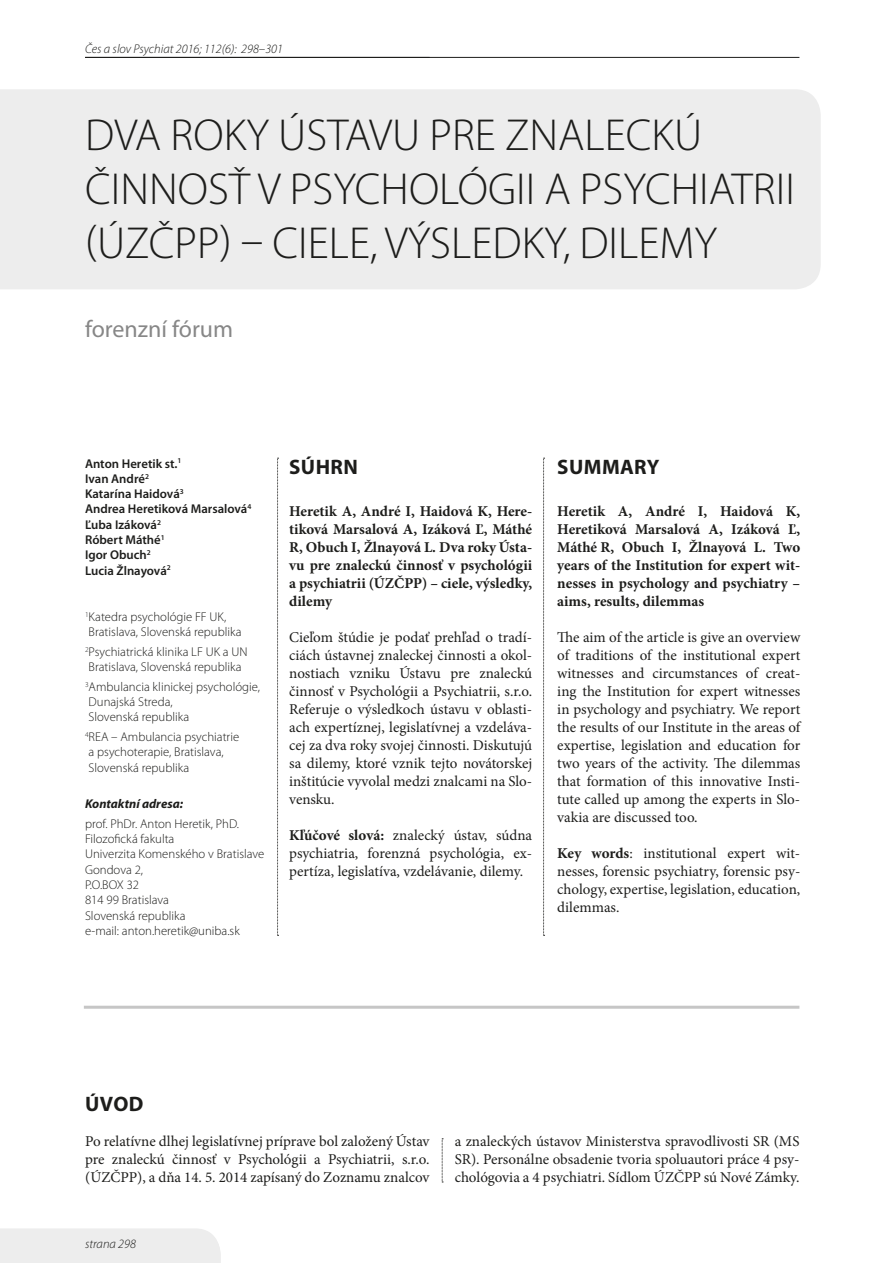
<style>
.page{position:relative;width:893px;height:1263px;background:#fff}
.page>*{position:absolute;margin:0;border:0;box-sizing:border-box;transform-origin:0 0}
.t1{font:300 45px "Myriad Pro";color:#1d1d1b}
.t2{font:24px "Myriad Pro";color:#878787}
.t3{font:700 21px "Myriad Pro";letter-spacing:.02em;color:#1d1d1b}
.t4{font:15px/18px "Minion Pro";color:#1d1d1b;text-align:justify}
.t5{font:700 15px/18px "Minion Pro";color:#1d1d1b;text-align:justify}
.t6{font:300 12.75px/15.3px "Myriad Pro";color:#1d1d1b}
.t7{font:600 12.75px/15.3px "Myriad Pro";color:#1d1d1b}
.t8{font:italic 300 12.75px "Myriad Pro";color:#1d1d1b}
.t9{font:italic 700 12.75px "Myriad Pro";color:#1d1d1b}
.s1{font-weight:700}
</style>
<div class="page">
<hr style="left:85px;top:57px;width:714px;height:1px;background:#1d1d1b">
<div style="left:0;top:1228px;width:221px;height:35px;background:#ededed"></div>
<div style="left:0;top:89px;width:821px;height:200px;background:#ededed"></div>
<svg style="left:543px;top:458px;width:2px;height:478px"></svg>
<svg style="left:277px;top:458px;width:2px;height:478px"></svg>
<hr style="left:84px;top:1006px;width:715px;height:3px;background:#c6c6c6">
<svg style="left:442px;top:1138px;width:1px;height:45px"></svg>
<p class="t8" style="left:85px;top:42px;width:199px">Čes a slov Psychiat 2016; 112(6): 298–301</p>
<h1 class="t1" style="left:85px;top:111px;width:469px">Dva roky Ústavu pre znale</h1>
<h1 class="t1" style="left:626px;top:111px;width:49px">ckú</h1>
<h1 class="t1" style="left:85px;top:165px;width:63px">činnos</h1>
<h1 class="t1" style="left:229px;top:165px;width:336px">ť v psychológii aps</h1>
<h1 class="t1" style="left:624px;top:165px;width:173px">ych iatrii</h1>
<h1 class="t1" style="left:85px;top:219px;width:369px">(ÚZČPP) – ciele, výsledk</h1>
<h1 class="t1" style="left:544px;top:219px;width:174px">y, dilemy</h1>
<h2 class="t2" style="left:85px;top:315px;width:150px">forenzní fórum</h2>
<p class="t7" style="left:85px;top:455px;width:168px">Anton Heretik st.<sup>1<br></sup>Ivan André<sup>2<br></sup>Katarína Haidová<sup>3<br></sup>Andrea Heretiková Marsalová<sup>4<br></sup>Ľuba Izáková<sup>2<br></sup>Róbert Máthé<sup>1<br></sup>Igor Obuch<sup>2<br></sup>Lucia Žlnayová<sup>2</sup></p>
<p class="t6" style="left:85px;top:609px;width:158px"><sup>1</sup>Katedra psychológie FF UK,<br>Bratislava, Slovenská republika</p>
<p class="t6" style="left:85px;top:644px;width:164px"><sup>2</sup>Psychiatrická klinika LF UK a UN<br>Bratislava, Slovenská republika</p>
<p class="t6" style="left:85px;top:679px;width:176px"><sup>3</sup>Ambulancia klinickej psychológie,<br>Dunajská Streda,<br>Slovenská republika</p>
<p class="t6" style="left:85px;top:729px;width:156px"><sup>4</sup>REA – Ambulancia psychiatrie a psychoterapie, Bratislava,<br>Slovenská republika</p>
<p class="t9" style="left:85px;top:795px;width:100px">Kontaktní adresa:</p>
<p class="t6" style="left:85px;top:816px;width:181px">prof. PhDr. Anton Heretik, PhD.<br>Filozofická fakulta<br>Univerzita Komenského v Bratislave<br>Gondova 2,<br>P.O.BOX 32<br>814 99 Bratislava<br>Slovenská republika<br>e-mail: anton.heretik@uniba.sk</p>
<h3 class="t3" style="left:289px;top:453px;width:70px">SÚHRN</h3>
<p class="t5" style="left:289px;top:502px;width:245px">Heretik A, André I, Haidová K, Here&shy;tiková Marsalová A, Izáková Ľ, Máthé R, Obuch I, Žlnayová L. Dva roky Ústa&shy;vu pre znaleckú činnosť v psychológii a psychiatrii (ÚZČPP) – ciele, výsledky, dilemy</p>
<p class="t4" style="left:289px;top:628px;width:245px">Cieľom štúdie je podať prehľad o tradí&shy;ciách ústavnej znaleckej činnosti a okol&shy;nostiach vzniku Ústavu pre znaleckú činnosť v Psychológii a Psychiatrii, s.r.o.<br>Referuje o výsledkoch ústavu v oblasti&shy;ach expertíznej, legislatívnej a vzdeláva&shy;cej za dva roky svojej činnosti. Diskutujú sa dilemy, ktoré vznik tejto novátorskej inštitúcie vyvolal medzi znalcami na Slo&shy;vensku.</p>
<p class="t4" style="left:289px;top:826px;width:244px"><span class="s1">Kľúčové slová:</span> znalecký ústav, súdna psychiatria, forenzná psychológia, ex&shy;pertíza, legislatíva, vzdelávanie, dilemy.</p>
<h3 class="t3" style="left:557px;top:453px;width:104px">SUMMARY</h3>
<p class="t5" style="left:557px;top:502px;width:245px">Heretik A, André I, Haidová K, Heretiková Marsalová A, Izáková Ľ, Máthé R, Obuch I, Žlnayová L. Two years of the Institution for expert wit&shy;nesses in psychology and psychiatry – aims, results, dilemmas</p>
<p class="t4" style="left:557px;top:628px;width:245px">The aim of the article is give an overview of traditions of the institutional expert witnesses and circumstances of creat&shy;ing the Institution for expert witnesses in psychology and psychiatry. We report the results of our Institute in the areas of expertise, legislation and education for two years of the activity. The dilemmas that formation of this innovative Insti&shy;tute called up among the experts in Slo&shy;vakia are discussed too.</p>
<p class="t4" style="left:557px;top:844px;width:245px"><span class="s1">Key words</span>: institutional expert wit&shy;nesses, forensic psychiatry, forensic psy&shy;chology, expertise, legislation, education, dilemmas.</p>
<h3 class="t3" style="left:85px;top:1090px;width:60px">ÚVOD</h3>
<p class="t4" style="left:85px;top:1132px;width:346px">Po relatívne dlhej legislatívnej príprave bol založený Ústav pre znaleckú činnosť v Psychológii a Psychiatrii, s.r.o. (ÚZČPP), a dňa 14. 5. 2014 zapísaný do Zoznamu znalcov</p>
<p class="t4" style="left:455px;top:1132px;width:346px">a znaleckých ústavov Ministerstva spravodlivosti SR (MS SR). Personálne obsadenie tvoria spoluautori práce 4 psy&shy;chológovia a 4 psychiatri. Sídlom ÚZČPP sú Nové Zámky.</p>
<p class="t8" style="left:85px;top:1237px;width:52px">strana 298</p>
</div>
